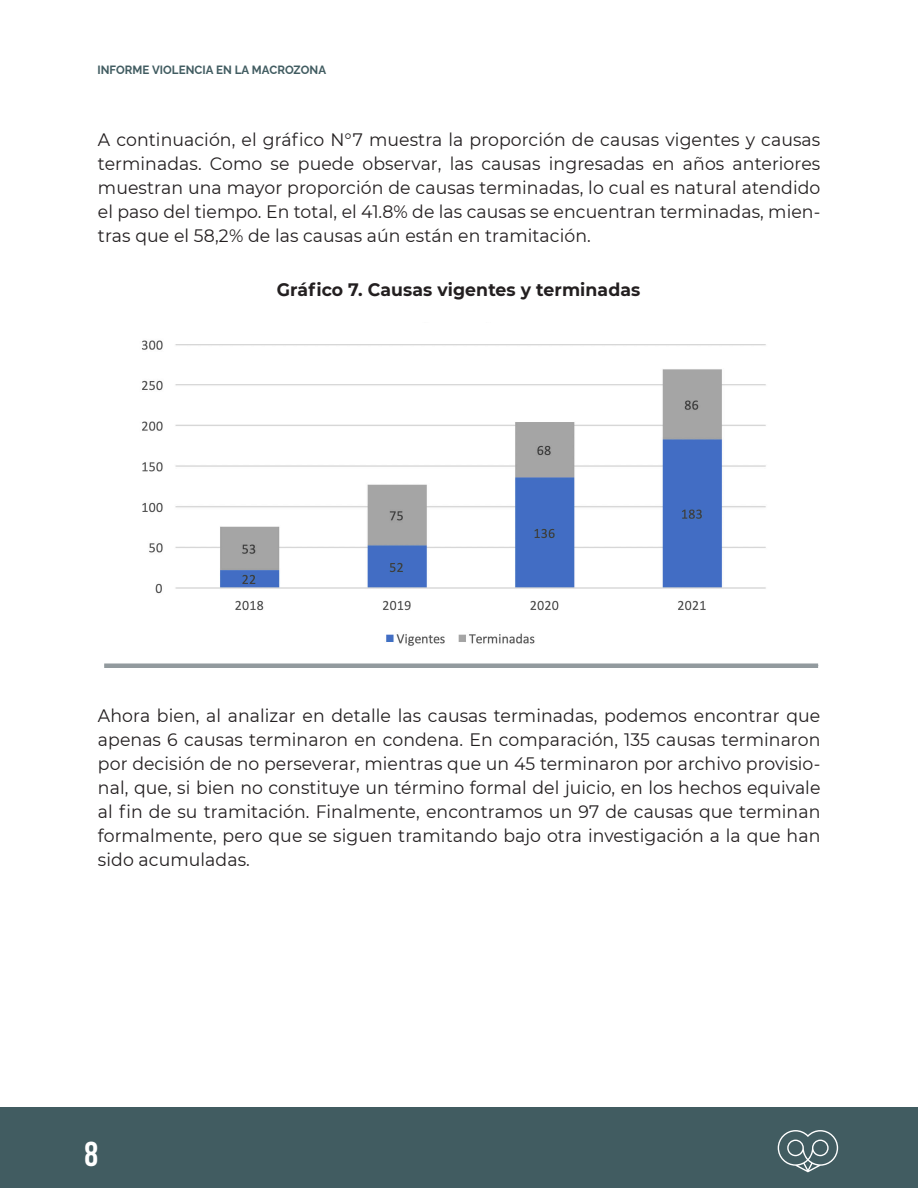
<style>
.page{position:relative;width:918px;height:1188px;background:#fff}
.page>*{position:absolute;margin:0;border:0;box-sizing:border-box;transform-origin:0 0}
.t1{font:700 34.5px "Bebas Neue";color:#fff}
.t2{font:18px/24px "Montserrat";letter-spacing:.005em;color:#231f20;text-align:justify;scale:.96 1}
.t3{font:700 18px "Montserrat";letter-spacing:.005em;color:#231f20;scale:.96 1}
.t4{font:700 12px "Raleway";letter-spacing:.005em;color:#415c61;scale:.96 1}
</style>
<div class="page">
<div style="left:0;top:1108px;width:918px;height:80px;background:#415c61"></div>
<svg style="left:778px;top:1130px;width:60px;height:42px"></svg>
<img style="left:141px;top:340px;width:625px;height:306px">
<div style="left:104px;top:663px;width:714px;height:5px;background:#929a9e"></div>
<p class="t4" style="left:97px;top:60px;width:240px">INFORME VIOLENCIA EN LA MACROZONA</p>
<p class="t2" style="left:98px;top:127px;width:754px">A continuación, el gráfico N°7 muestra la proporción de causas vigentes y causas terminadas. Como se puede observar, las causas ingresadas en años anteriores muestran una mayor proporción de causas terminadas, lo cual es natural atendido el paso del tiempo. En total, el 41.8% de las causas se encuentran terminadas, mien&shy;tras que el 58,2% de las causas aún están en tramitación.</p>
<p class="t3" style="left:277px;top:277px;width:380px">Gráfico 7. Causas vigentes y terminadas</p>
<p class="t2" style="left:98px;top:703px;width:754px">Ahora bien, al analizar en detalle las causas terminadas, podemos encontrar que apenas 6 causas terminaron en condena. En comparación, 135 causas terminaron por decisión de no perseverar, mientras que un 45 terminaron por archivo provisio&shy;nal, que, si bien no constituye un término formal del juicio, en los hechos equivale al fin de su tramitación. Finalmente, encontramos un 97 de causas que terminan formalmente, pero que se siguen tramitando bajo otra investigación a la que han sido acumuladas.</p>
<h1 class="t1" style="left:85px;top:1135px;width:15px">8</h1>
</div>
